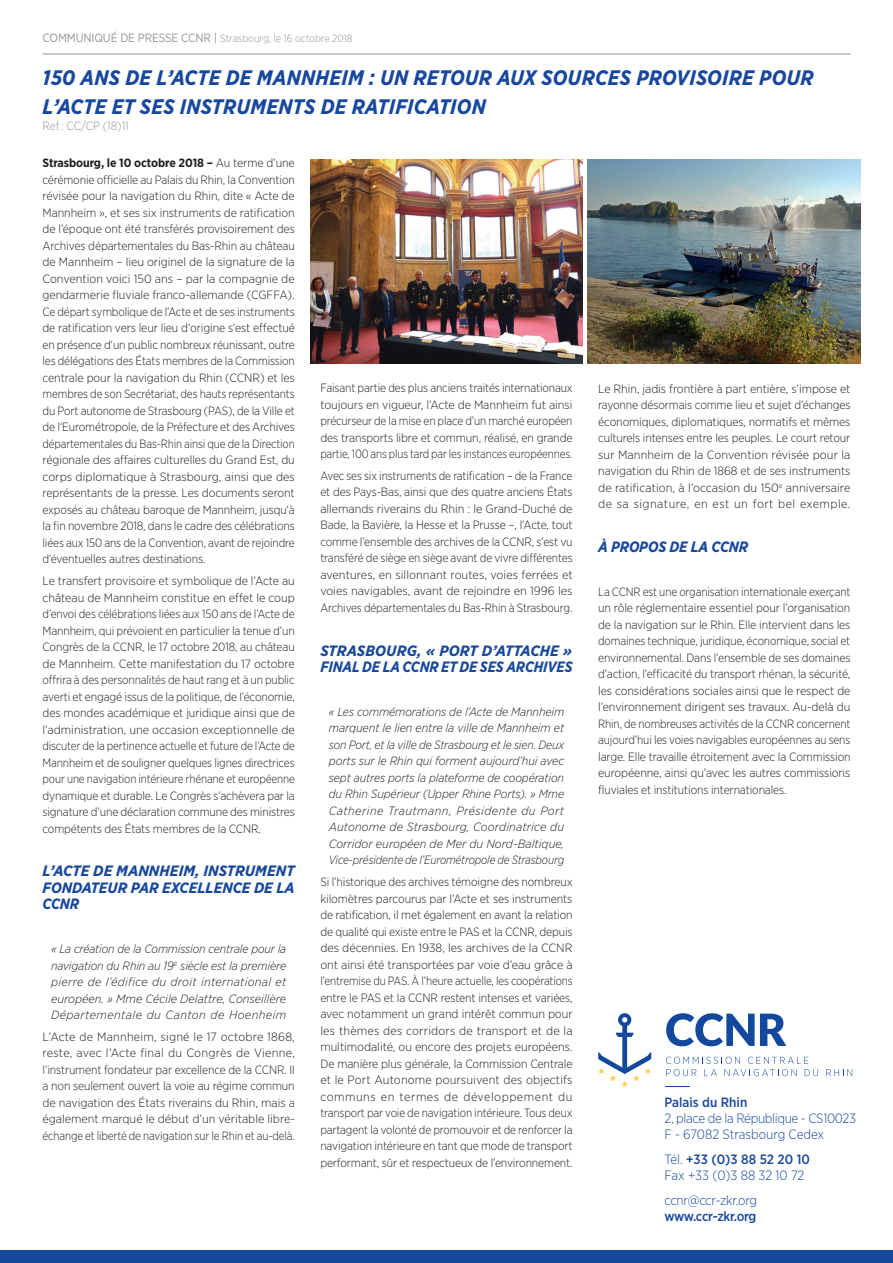
<style>
.page{position:relative;width:893px;height:1263px;background:#fff}
.page>*{position:absolute;margin:0;border:0;box-sizing:border-box;transform-origin:0 0}
.t1{font:italic 700 21px/28.5px "Gotham Narrow";letter-spacing:.01em;color:#18489e}
.t2{font:italic 700 15px/16.5px "Gotham Narrow";letter-spacing:-.005em;color:#18489e;scale:1.05 1}
.t3{font:italic 700 15px "Gotham Narrow";letter-spacing:-.005em;color:#18489e}
.t4{font:300 13.5px/16.2px "Gotham Narrow";letter-spacing:-.025em;color:#18489e}
.t5{font:300 13.5px/16.2px "Gotham Narrow";color:#18489e}
.t6{font:500 13.5px "Gotham Narrow";letter-spacing:-.01em;color:#18489e}
.t7{font:300 12px/16.5px "Gotham Narrow";letter-spacing:-.01em;color:#1d2123;text-align:justify}
.t8{font:italic 300 12px/16.5px "Gotham Narrow";color:#1d2123;text-align:justify}
.t9{font:300 12px/16.5px "Gotham Narrow";letter-spacing:-.01em;color:#1d2123;text-align:justify;scale:1.05 1}
.t10{font:300 12px "Gotham Narrow";color:#939598}
.t11{font:300 10.5px "Gotham Narrow";color:#939598}
.s1{font-weight:400;font-size:12px}
.s2{font-weight:700}
.s3{font-weight:500}
</style>
<div class="page">
<hr style="left:43px;top:54px;width:807px;height:1px;background:#939598">
<div style="left:0;top:1250px;width:893px;height:13px;background:#14499d"></div>
<svg style="left:598px;top:1013px;width:53px;height:74px"></svg>
<svg style="left:666px;top:1013px;width:120px;height:33px"></svg>
<svg style="left:666px;top:1057px;width:152px;height:19px"></svg>
<svg style="left:826px;top:1069px;width:26px;height:7px"></svg>
<svg style="left:665px;top:1086px;width:25px;height:1px"></svg>
<img style="left:310px;top:159px;width:273px;height:205px">
<img style="left:588px;top:159px;width:273px;height:205px">
<p class="t11" style="left:43px;top:32px;width:312px"><span class="s1">COMMUNIQUÉ DE PRESSE CCNR |</span> Strasbourg, le 16 octobre 2018</p>
<h1 class="t1" style="left:43px;top:63px;width:773px">150 ANS DE L’ACTE DE MANNHEIM : UN RETOUR AUX SOURCES PROVISOIRE POUR<br>L’ACTE ET SES INSTRUMENTS DE RATIFICATION</h1>
<p class="t10" style="left:43px;top:119px;width:88px">Ref : CC/CP (18)11</p>
<p class="t7" style="left:43px;top:154px;width:254px"><span class="s2">Strasbourg, le 10 octobre 2018 –</span> Au terme d’une cérémonie officielle au Palais du Rhin, la Convention révisée pour la navigation du Rhin, dite « Acte de Mannheim », et ses six instruments de ratification de l’époque ont été transférés provisoirement des Archives départementales du Bas-Rhin au château de Mannheim – lieu originel de la signature de la Convention voici 150 ans – par la compagnie de gendarmerie fluviale franco-allemande (CGFFA).<br>Ce départ symbolique de l’Acte et de ses instruments de ratification vers leur lieu d‘origine s‘est effectué en présence d‘un public nombreux réunissant, outre les délégations des États membres de la Commission centrale pour la navigation du Rhin (CCNR) et les membres de son Secrétariat, des hauts représentants du Port autonome de Strasbourg (PAS), de la Ville et de l‘Eurométropole, de la Préfecture et des Archives départementales du Bas-Rhin ainsi que de la Direction régionale des affaires culturelles du Grand Est, du corps diplomatique à Strasbourg, ainsi que des représentants de la presse. Les documents seront exposés au château baroque de Mannheim, jusqu‘à la fin novembre 2018, dans le cadre des célébrations liées aux 150 ans de la Convention, avant de rejoindre d’éventuelles autres destinations.</p>
<p class="t7" style="left:43px;top:572px;width:254px">Le transfert provisoire et symbolique de l’Acte au château de Mannheim constitue en effet le coup d’envoi des célébrations liées aux 150 ans de l’Acte de Mannheim, qui prévoient en particulier la tenue d’un Congrès de la CCNR, le 17 octobre 2018, au château de Mannheim. Cette manifestation du 17 octobre offrira à des personnalités de haut rang et à un public averti et engagé issus de la politique, de l’économie, des mondes académique et juridique ainsi que de l’administration, une occasion exceptionnelle de discuter de la pertinence actuelle et future de l’Acte de Mannheim et de souligner quelques lignes directrices pour une navigation intérieure rhénane et européenne dynamique et durable. Le Congrès s’achèvera par la signature d’une déclaration commune des ministres compétents des États membres de la CCNR.</p>
<p class="t2" style="left:43px;top:863px;width:242px;text-align:justify">L’ACTE DE MANNHEIM, INSTRUMENT FONDATEUR PAR EXCELLENCE DE LA CCNR</p>
<p class="t8" style="left:51px;top:940px;width:237px">« La création de la Commission centrale pour la navigation du Rhin au 19<sup>è</sup> siècle est la première pierre de l’édifice du droit international et européen. » Mme Cécile Delattre, Conseillère Départementale du Canton de Hoenheim</p>
<p class="t9" style="left:43px;top:1028px;width:242px">L’Acte de Mannheim, signé le 17 octobre 1868, reste, avec l’Acte final du Congrès de Vienne, l’instrument fondateur par excellence de la CCNR. Il a non seulement ouvert la voie au régime commun de navigation des États riverains du Rhin, mais a également marqué le début d’un véritable libre&shy;échange et liberté de navigation sur le Rhin et au-delà.</p>
<p class="t7" style="left:320px;top:379px;width:254px">Faisant partie des plus anciens traités internationaux toujours en vigueur, l’Acte de Mannheim fut ainsi précurseur de la mise en place d’un marché européen des transports libre et commun, réalisé, en grande partie, 100 ans plus tard par les instances européennes.</p>
<p class="t7" style="left:320px;top:467px;width:254px">Avec ses six instruments de ratification – de la France et des Pays-Bas, ainsi que des quatre anciens États allemands riverains du Rhin : le Grand-Duché de Bade, la Bavière, la Hesse et la Prusse –, l’Acte, tout comme l’ensemble des archives de la CCNR, s‘est vu transféré de siège en siège avant de vivre différentes aventures, en sillonnant routes, voies ferrées et voies navigables, avant de rejoindre en 1996 les Archives départementales du Bas-Rhin à Strasbourg.</p>
<p class="t2" style="left:320px;top:642px;width:242px">STRASBOURG, « PORT D’ATTACHE »<br>FINAL DE LA CCNR ET DE SES ARCHIVES</p>
<p class="t8" style="left:329px;top:703px;width:237px">« Les commémorations de l’Acte de Mannheim marquent le lien entre la ville de Mannheim et son Port, et la ville de Strasbourg et le sien. Deux ports sur le Rhin qui forment aujourd’hui avec sept autres ports la plateforme de coopération du Rhin Supérieur (Upper Rhine Ports). » Mme Catherine Trautmann, Présidente du Port Autonome de Strasbourg, Coordinatrice du Corridor européen de Mer du Nord-Baltique, Vice-présidente de l’Eurométropole de Strasbourg</p>
<p class="t7" style="left:320px;top:873px;width:254px">Si l’historique des archives témoigne des nombreux kilomètres parcourus par l’Acte et ses instruments de ratification, il met également en avant la relation de qualité qui existe entre le PAS et la CCNR, depuis des décennies. En 1938, les archives de la CCNR ont ainsi été transportées par voie d’eau grâce à l’entremise du PAS. À l’heure actuelle, les coopérations entre le PAS et la CCNR restent intenses et variées, avec notamment un grand intérêt commun pour les thèmes des corridors de transport et de la multimodalité, ou encore des projets européens.<br>De manière plus générale, la Commission Centrale et le Port Autonome poursuivent des objectifs communs en termes de développement du transport par voie de navigation intérieure. Tous deux partagent la volonté de promouvoir et de renforcer la navigation intérieure en tant que mode de transport performant, sûr et respectueux de l’environnement.</p>
<p class="t7" style="left:598px;top:380px;width:254px">Le Rhin, jadis frontière à part entière, s’impose et rayonne désormais comme lieu et sujet d’échanges économiques, diplomatiques, normatifs et mêmes culturels intenses entre les peuples. Le court retour sur Mannheim de la Convention révisée pour la navigation du Rhin de 1868 et de ses instruments de ratification, à l’occasion du 150<sup>e</sup> anniversaire de sa signature, en est un fort bel exemple.</p>
<p class="t3" style="left:598px;top:537px;width:152px">À PROPOS DE LA CCNR</p>
<p class="t7" style="left:598px;top:583px;width:254px">La CCNR est une organisation internationale exerçant un rôle réglementaire essentiel pour l’organisation de la navigation sur le Rhin. Elle intervient dans les domaines technique, juridique, économique, social et environnemental. Dans l’ensemble de ses domaines d’action, l’efficacité du transport rhénan, la sécurité, les considérations sociales ainsi que le respect de l’environnement dirigent ses travaux. Au-delà du Rhin, de nombreuses activités de la CCNR concernent aujourd’hui les voies navigables européennes au sens large. Elle travaille étroitement avec la Commission européenne, ainsi qu’avec les autres commissions fluviales et institutions internationales.</p>
<p class="t6" style="left:664px;top:1093px;width:84px">Palais du Rhin</p>
<p class="t4" style="left:664px;top:1110px;width:193px">2, place de la République - CS10023<br>F - 67082 Strasbourg Cedex</p>
<p class="t5" style="left:664px;top:1151px;width:147px">Tél. <span class="s3">+33 (0)3 88 52 20 10<br></span>Fax +33 (0)3 88 32 10 72</p>
<p class="t4" style="left:664px;top:1191px;width:94px">ccnr@ccr-zkr.org</p>
<p class="t6" style="left:664px;top:1208px;width:93px">www.ccr-zkr.org</p>
</div>
